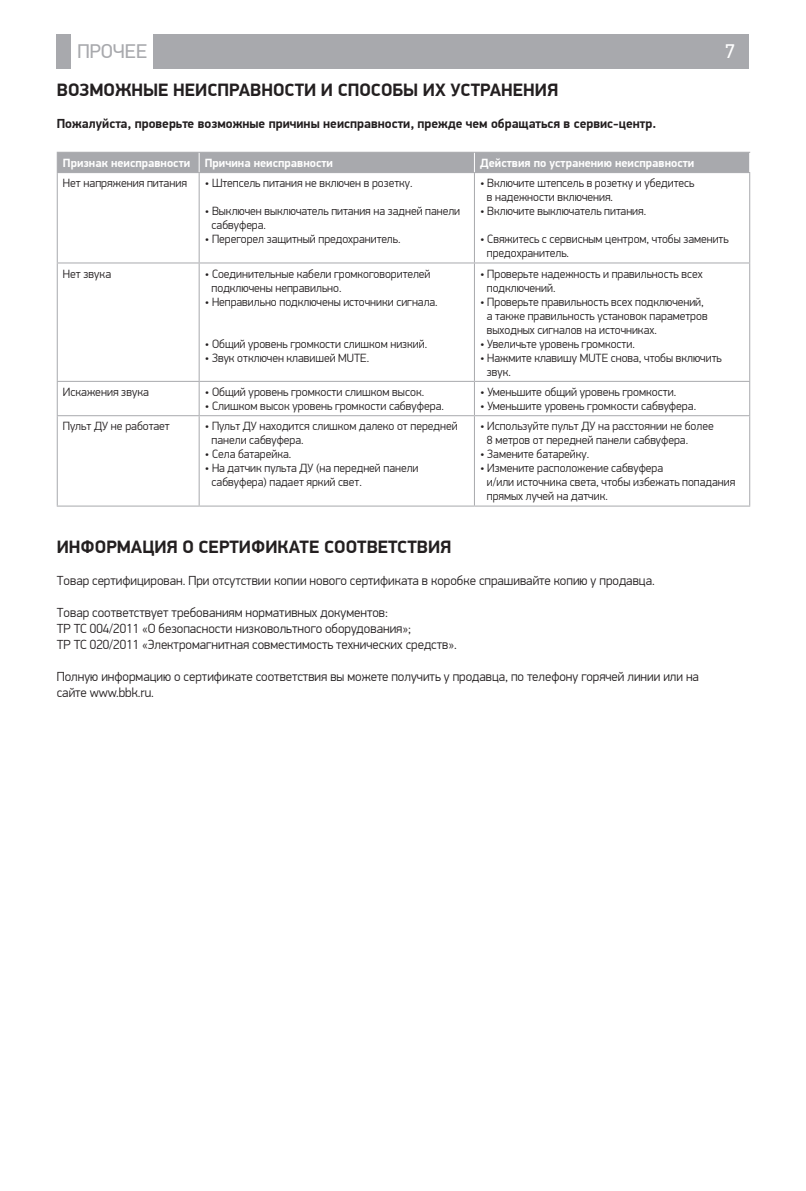
<style>
.page{position:relative;width:806px;height:1191px;background:#fff}
.page>*{position:absolute;margin:0;border:0;box-sizing:border-box;transform-origin:0 0}
.t1{font:20px "PF Din Display Pro";color:#a8a9ad}
.t2{font:20px "PF Din Display Pro";color:#fff}
.t3{font:700 18px "PF Din Display Pro";color:#231f20}
.t4{font:300 13.2px/16px "PF Din Display Pro";color:#231f20}
.t5{font:700 13.2px "PF Din Display Pro";color:#231f20}
.t6{font:300 12px/14px "PF Din Display Pro";color:#231f20}
.t7{font:700 12px "PF Din Display Pro";color:#fff}
</style>
<div class="page">
<div style="left:57px;top:34px;width:14px;height:34px;background:#a8a9ad"></div>
<div style="left:153px;top:34px;width:595px;height:34px;background:#a8a9ad"></div>
<div style="left:57px;top:152px;width:692px;height:20px;background:#a8a9ad"></div>
<hr style="left:474px;top:152px;width:275px;height:1px;background:#a8a9ad">
<hr style="left:57px;top:173px;width:1px;height:89px;background:#a8a9ad">
<hr style="left:57px;top:172px;width:142px;height:1px;background:#a8a9ad">
<hr style="left:198px;top:173px;width:1px;height:89px;background:#a8a9ad">
<hr style="left:199px;top:172px;width:275px;height:1px;background:#a8a9ad">
<hr style="left:473px;top:173px;width:1px;height:89px;background:#a8a9ad">
<hr style="left:748px;top:173px;width:1px;height:89px;background:#a8a9ad">
<hr style="left:474px;top:172px;width:275px;height:1px;background:#a8a9ad">
<hr style="left:57px;top:263px;width:1px;height:118px;background:#a8a9ad">
<hr style="left:57px;top:262px;width:142px;height:1px;background:#a8a9ad">
<hr style="left:198px;top:263px;width:1px;height:118px;background:#a8a9ad">
<hr style="left:199px;top:262px;width:275px;height:1px;background:#a8a9ad">
<hr style="left:473px;top:263px;width:1px;height:118px;background:#a8a9ad">
<hr style="left:748px;top:263px;width:1px;height:118px;background:#a8a9ad">
<hr style="left:474px;top:262px;width:275px;height:1px;background:#a8a9ad">
<hr style="left:57px;top:382px;width:1px;height:33px;background:#a8a9ad">
<hr style="left:57px;top:381px;width:142px;height:1px;background:#a8a9ad">
<hr style="left:198px;top:382px;width:1px;height:33px;background:#a8a9ad">
<hr style="left:199px;top:381px;width:275px;height:1px;background:#a8a9ad">
<hr style="left:473px;top:382px;width:1px;height:33px;background:#a8a9ad">
<hr style="left:748px;top:382px;width:1px;height:33px;background:#a8a9ad">
<hr style="left:474px;top:381px;width:275px;height:1px;background:#a8a9ad">
<hr style="left:57px;top:416px;width:1px;height:89px;background:#a8a9ad">
<hr style="left:57px;top:415px;width:142px;height:1px;background:#a8a9ad">
<hr style="left:57px;top:505px;width:142px;height:1px;background:#a8a9ad">
<hr style="left:198px;top:416px;width:1px;height:89px;background:#a8a9ad">
<hr style="left:199px;top:415px;width:275px;height:1px;background:#a8a9ad">
<hr style="left:199px;top:505px;width:275px;height:1px;background:#a8a9ad">
<hr style="left:473px;top:416px;width:1px;height:89px;background:#a8a9ad">
<hr style="left:748px;top:416px;width:1px;height:89px;background:#a8a9ad">
<hr style="left:474px;top:415px;width:275px;height:1px;background:#a8a9ad">
<hr style="left:474px;top:505px;width:275px;height:1px;background:#a8a9ad">
<h1 class="t1" style="left:77px;top:39px;width:71px">ПРОЧЕЕ</h1>
<h1 class="t2" style="left:724px;top:39px;width:11px">7</h1>
<h2 class="t3" style="left:57px;top:79px;width:13px">Возмо</h2>
<h2 class="t3" style="left:115px;top:79px;width:70px">жные неиспра</h2>
<h2 class="t3" style="left:250px;top:79px;width:23px">вности</h2>
<h2 class="t3" style="left:321px;top:79px;width:29px">и способ</h2>
<h2 class="t3" style="left:403px;top:79px;width:59px">ы их устранения</h2>
<p class="t5" style="left:57px;top:115px;width:600px">Пожалуйста, проверьте возможные причины неисправности, прежде чем обращаться в сервис-центр.</p>
<p class="t7" style="left:63px;top:156px;width:271px">Признак неисправности Причина неисправности</p>
<p class="t7" style="left:480px;top:156px;width:215px">Действия по устранению неисправности</p>
<p class="t6" style="left:63px;top:176px;width:125px">Нет напряжения питания</p>
<p class="t6" style="left:205px;top:176px;width:209px">• Штепсель питания не включен в розетку.</p>
<p class="t6" style="left:211px;top:204px;width:250px;text-indent:-7px">• Выключен выключатель питания на задней панели сабвуфера.</p>
<p class="t6" style="left:205px;top:232px;width:197px">• Перегорел защитный предохранитель.</p>
<p class="t6" style="left:486px;top:176px;width:209px;text-indent:-7px">• Включите штепсель в розетку и убедитесь в надежности включения.</p>
<p class="t6" style="left:480px;top:204px;width:167px">• Включите выключатель питания.</p>
<p class="t6" style="left:486px;top:232px;width:243px;text-indent:-7px">• Свяжитесь с сервисным центром, чтобы заменить предохранитель.</p>
<p class="t6" style="left:63px;top:267px;width:50px">Нет звука</p>
<p class="t6" style="left:211px;top:267px;width:220px;text-indent:-7px">• Соединительные кабели громкоговорителей подключены неправильно.</p>
<p class="t6" style="left:205px;top:295px;width:234px">• Неправильно подключены источники сигнала.</p>
<p class="t6" style="left:205px;top:337px;width:224px">• Общий уровень громкости слишком низкий.</p>
<p class="t6" style="left:205px;top:351px;width:166px">• Звук отключен клавишей MUTE.</p>
<p class="t6" style="left:63px;top:385px;width:87px">Искажения звука</p>
<p class="t6" style="left:205px;top:385px;width:221px">• Общий уровень громкости слишком высок.</p>
<p class="t6" style="left:205px;top:399px;width:240px">• Слишком высок уровень громкости сабвуфера.</p>
<p class="t6" style="left:63px;top:419px;width:108px">Пульт ДУ не работает</p>
<p class="t6" style="left:211px;top:419px;width:247px;text-indent:-7px">• Пульт ДУ находится слишком далеко от передней панели сабвуфера.</p>
<p class="t6" style="left:205px;top:447px;width:88px">• Села батарейка.</p>
<p class="t6" style="left:211px;top:461px;width:208px;text-indent:-7px">• На датчик пульта ДУ (на передней панели сабвуфера) падает яркий свет.</p>
<p class="t6" style="left:486px;top:267px;width:217px;text-indent:-7px">• Проверьте надежность и правильность всех подключений.</p>
<p class="t6" style="left:486px;top:295px;width:222px;text-indent:-7px">• Проверьте правильность всех подключений, а также правильность установок параметров выходных сигналов на источниках.</p>
<p class="t6" style="left:480px;top:337px;width:156px">• Увеличьте уровень громкости.</p>
<p class="t6" style="left:486px;top:351px;width:236px;text-indent:-7px">• Нажмите клавишу MUTE снова, чтобы включить звук.</p>
<p class="t6" style="left:480px;top:385px;width:197px">• Уменьшите общий уровень громкости.</p>
<p class="t6" style="left:480px;top:399px;width:217px">• Уменьшите уровень громкости сабвуфера.</p>
<p class="t6" style="left:486px;top:419px;width:228px;text-indent:-7px">• Используйте пульт ДУ на расстоянии не более<br>8 метров от передней панели сабвуфера.</p>
<p class="t6" style="left:480px;top:447px;width:111px">• Замените батарейку.</p>
<p class="t6" style="left:486px;top:461px;width:250px;text-indent:-7px">• Измените расположение сабвуфера<br>и/или источника света, чтобы избежать попадания прямых лучей на датчик.</p>
<h2 class="t3" style="left:57px;top:536px;width:396px">ИНФОРМАЦИЯ О СЕРТИФИКАТЕ СООТВЕТСТВИЯ</h2>
<p class="t4" style="left:57px;top:572px;width:599px">Товар сертифицирован. При отсутствии копии нового сертификата в коробке спрашивайте копию у продавца.</p>
<p class="t4" style="left:57px;top:604px;width:401px">Товар соответствует требованиям нормативных документов:<br>ТР ТС 004/2011 «О безопасности низковольтного оборудования»;<br>ТР ТС 020/2011 «Электромагнитная совместимость технических средств».</p>
<p class="t4" style="left:57px;top:668px;width:643px">Полную информацию о сертификате соответствия вы можете получить у продавца, по телефону горячей линии или на сайте www.bbk.ru.</p>
</div>
